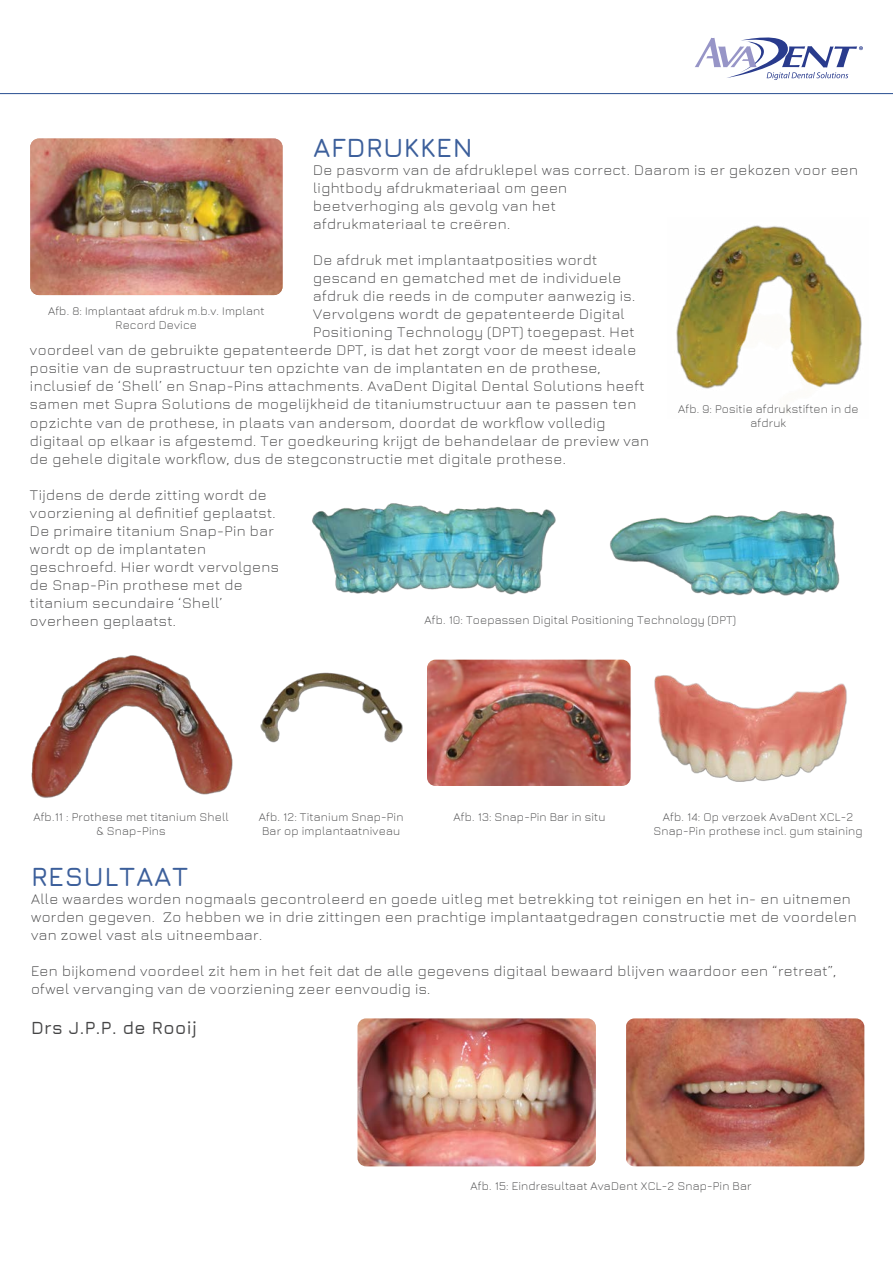
<style>
.page{position:relative;width:893px;height:1263px;background:#fff}
.page>*{position:absolute;margin:0;border:0;box-sizing:border-box;transform-origin:0 0}
.t1{font:600 27px "Jura";letter-spacing:.025em;color:#3c5f9b}
.t2{font:600 18px "Jura";letter-spacing:.025em;color:#454546}
.t3{font:300 15px/18px "Jura";letter-spacing:.025em;color:#454546}
.t4{font:300 12px/14.4px "Jura";letter-spacing:.015em;color:#454546;text-align:center}
</style>
<div class="page">
<img style="left:676px;top:225px;width:186px;height:164px">
<img style="left:30px;top:139px;width:253px;height:156px">
<img style="left:31px;top:655px;width:178px;height:143px">
<img style="left:209px;top:659px;width:237px;height:135px">
<img style="left:427px;top:660px;width:204px;height:126px">
<img style="left:654px;top:675px;width:193px;height:107px">
<img style="left:312px;top:503px;width:244px;height:92px">
<img style="left:610px;top:511px;width:230px;height:85px">
<img style="left:357px;top:1018px;width:239px;height:148px">
<img style="left:626px;top:1018px;width:238px;height:148px">
<svg style="left:695px;top:37px;width:168px;height:43px"></svg>
<hr style="left:0;top:93px;width:893px;height:1px;background:#3c5f9b">
<h1 class="t1" style="left:313px;top:128px;width:161px">AFDRUKKEN</h1>
<p class="t3" style="left:313px;top:160px;width:546px">De pasvorm van de afdruklepel was correct. Daarom is er gekozen voor een lightbody afdrukmateriaal om geen<br>beetverhoging als gevolg van het<br>afdrukmateriaal te creëren.</p>
<p class="t3" style="left:313px;top:250px;width:285px">De afdruk met implantaatposities wordt</p>
<p class="t3" style="left:313px;top:268px;width:310px">gescand en gematched met de individuele</p>
<p class="t3" style="left:313px;top:286px;width:324px">afdruk die reeds in de computer aanwezig is.</p>
<p class="t3" style="left:313px;top:304px;width:313px">Vervolgens wordt de gepatenteerde Digital</p>
<p class="t3" style="left:313px;top:322px;width:323px">Positioning Technology (DPT) toegepast. Het</p>
<p class="t3" style="left:30px;top:340px;width:608px">voordeel van de gebruikte gepatenteerde DPT, is dat het zorgt voor de meest ideale</p>
<p class="t3" style="left:30px;top:358px;width:572px">positie van de suprastructuur ten opzichte van de implantaten en de prothese,</p>
<p class="t3" style="left:30px;top:376px;width:616px">inclusief de ‘Shell’ en Snap-Pins attachments. AvaDent Digital Dental Solutions heeft</p>
<p class="t3" style="left:30px;top:394px;width:608px">samen met Supra Solutions de mogelijkheid de titaniumstructuur aan te passen ten</p>
<p class="t3" style="left:30px;top:412px;width:577px">opzichte van de prothese, in plaats van andersom, doordat de workflow volledig</p>
<p class="t3" style="left:30px;top:430px;width:621px">digitaal op elkaar is afgestemd. Ter goedkeuring krijgt de behandelaar de preview van</p>
<p class="t3" style="left:30px;top:448px;width:537px">de gehele digitale workflow, dus de stegconstructie met digitale prothese.</p>
<p class="t3" style="left:30px;top:484px;width:250px">Tijdens de derde zitting wordt de voorziening al definitief geplaatst.<br>De primaire titanium Snap-Pin bar wordt op de implantaten geschroefd. Hier wordt vervolgens de Snap-Pin prothese met de titanium secundaire ‘Shell’ overheen geplaatst.</p>
<p class="t4" style="left:48px;top:303px;width:218px">Afb. 8: Implantaat afdruk m.b.v. Implant<br>Record Device</p>
<p class="t4" style="left:678px;top:401px;width:182px">Afb. 9: Positie afdrukstiften in de afdruk</p>
<p class="t4" style="left:425px;top:611px;width:313px">Afb. 10: Toepassen Digital Positioning Technology (DPT)</p>
<p class="t4" style="left:33px;top:808px;width:197px">Afb.11 : Prothese met titanium Shell &amp; Snap-Pins</p>
<p class="t4" style="left:259px;top:808px;width:146px;text-align:left">Afb. 12: Titanium Snap-Pin<br>Bar op implantaatniveau</p>
<p class="t4" style="left:453px;top:808px;width:154px">Afb. 13: Snap-Pin Bar in situ</p>
<p class="t4" style="left:653px;top:808px;width:211px">Afb. 14: Op verzoek AvaDent XCL-2<br>Snap-Pin prothese incl. gum staining</p>
<h1 class="t1" style="left:31px;top:857px;width:159px">RESULTAAT</h1>
<p class="t3" style="left:31px;top:889px;width:827px">Alle waardes worden nogmaals gecontroleerd en goede uitleg met betrekking tot reinigen en het in- en uitnemen worden gegeven. Zo hebben we in drie zittingen een prachtige implantaatgedragen constructie met de voordelen van zowel vast als uitneembaar.</p>
<p class="t3" style="left:31px;top:961px;width:807px">Een bijkomend voordeel zit hem in het feit dat de alle gegevens digitaal bewaard blijven waardoor een “retreat”, ofwel vervanging van de voorziening zeer eenvoudig is.</p>
<p class="t2" style="left:31px;top:1015px;width:167px">Drs J.P.P. de Rooij</p>
<p class="t4" style="left:470px;top:1178px;width:282px">Afb. 15: Eindresultaat AvaDent XCL-2 Snap-Pin Bar</p>
</div>
